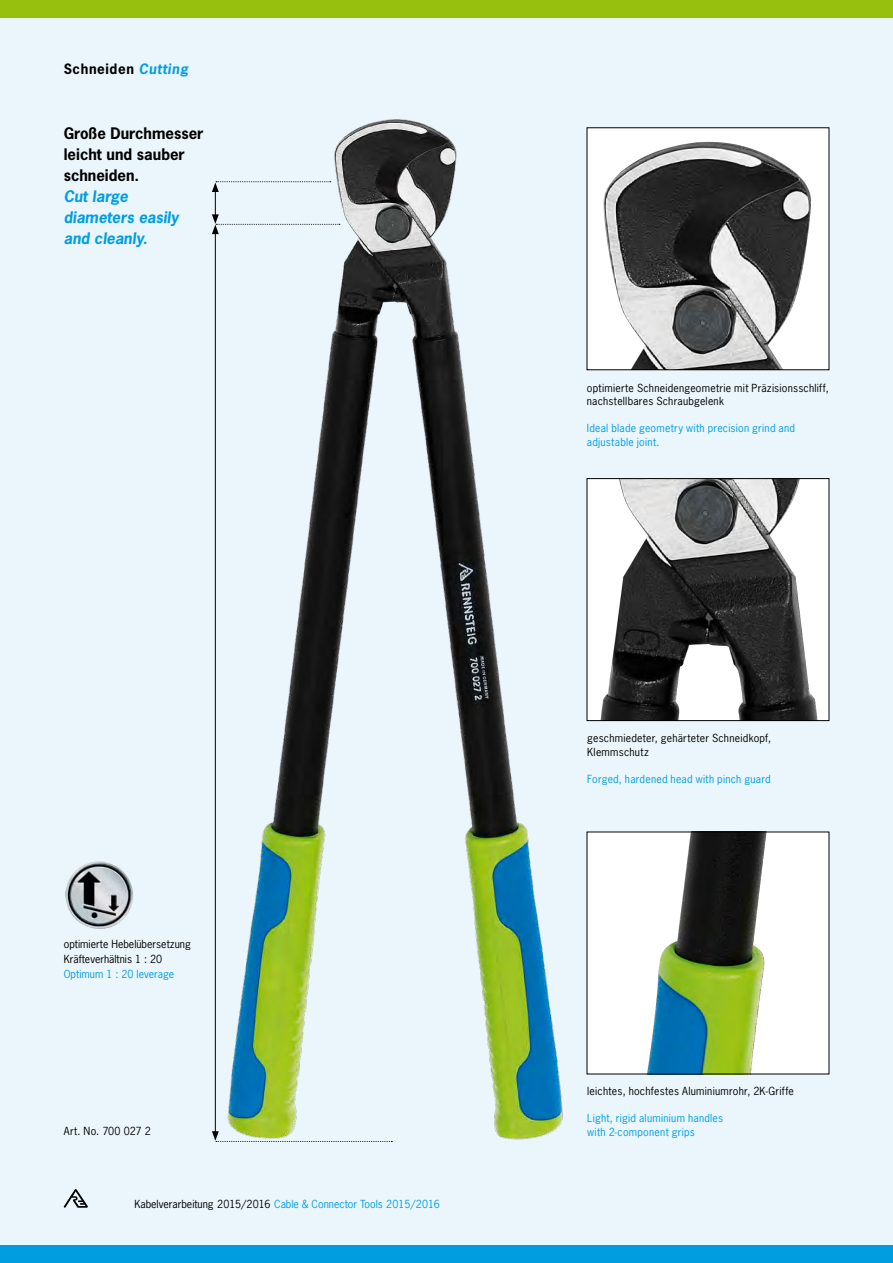
<style>
.page{position:relative;width:893px;height:1263px;background:#ebf6fc}
.page>*{position:absolute;margin:0;border:0;box-sizing:border-box;transform-origin:0 0}
.t1{font:700 15px/21px "News Gothic Std";color:#000}
.t2{font:italic 700 15px/21px "News Gothic Std";color:#009ee0}
.t3{font:700 13.5px "News Gothic Std";letter-spacing:.045em;color:#000}
.t4{font:10.5px/13.5px "News Gothic Std";letter-spacing:.02em;color:#000}
.t5{font:10.5px/13.5px "News Gothic Std";letter-spacing:.02em;color:#009ee0}
.t6{font:10.5px "News Gothic Std";color:#009ee0}
.t7{font:10.5px/15px "News Gothic Std";color:#000}
.s1{font-style:italic;color:#009ee0}
.s2{color:#000}
</style>
<div class="page">
<img style="left:65px;top:861px;width:68px;height:68px">
<div style="left:0;top:0;width:893px;height:17px;background:#97bf0d"></div>
<div style="left:0;top:1246px;width:893px;height:17px;background:#009ee0"></div>
<svg style="left:64px;top:1189px;width:24px;height:19px"></svg>
<img style="left:212px;top:119px;width:351px;height:1023px">
<img style="left:589px;top:834px;width:238px;height:238px">
<img style="left:589px;top:130px;width:238px;height:238px">
<img style="left:589px;top:480px;width:238px;height:239px">
<div style="left:587px;top:478px;width:242px;height:243px;border:1px solid #000"></div>
<p class="t3" style="left:64px;top:60px;width:126px">Schneiden <span class="s1">Cutting</span></p>
<h1 class="t1" style="left:64px;top:123px;width:141px">Große Durchmesser leicht und sauber schneiden.</h1>
<h1 class="t2" style="left:64px;top:186px;width:116px">Cut large diameters easily and cleanly.</h1>
<p class="t7" style="left:64px;top:937px;width:129px">optimierte Hebelübersetzung<br>Kräfteverhältnis 1 : 20</p>
<p class="t6" style="left:64px;top:967px;width:112px">Optimum 1 : 20 leverage</p>
<p class="t4" style="left:64px;top:1124px;width:88px">Art. No. 700 027 2</p>
<p class="t6" style="left:134px;top:1197px;width:307px"><span class="s2">Kabelverarbeitung 2015/2016</span> Cable &amp; Connector Tools 2015/2016</p>
<p class="t4" style="left:587px;top:381px;width:243px">optimierte Schneidengeometrie mit Präzisionsschliff, nachstellbares Schraubgelenk</p>
<p class="t5" style="left:587px;top:421px;width:210px">Ideal blade geometry with precision grind and adjustable joint.</p>
<p class="t4" style="left:587px;top:732px;width:185px">geschmiedeter, gehärteter Schneidkopf,<br>Klemmschutz</p>
<p class="t5" style="left:587px;top:772px;width:185px">Forged, hardened head with pinch guard</p>
<p class="t4" style="left:587px;top:1084px;width:208px">leichtes, hochfestes Aluminiumrohr, 2K-Griffe</p>
<p class="t5" style="left:587px;top:1111px;width:137px">Light, rigid aluminium handles with 2-component grips</p>
</div>
